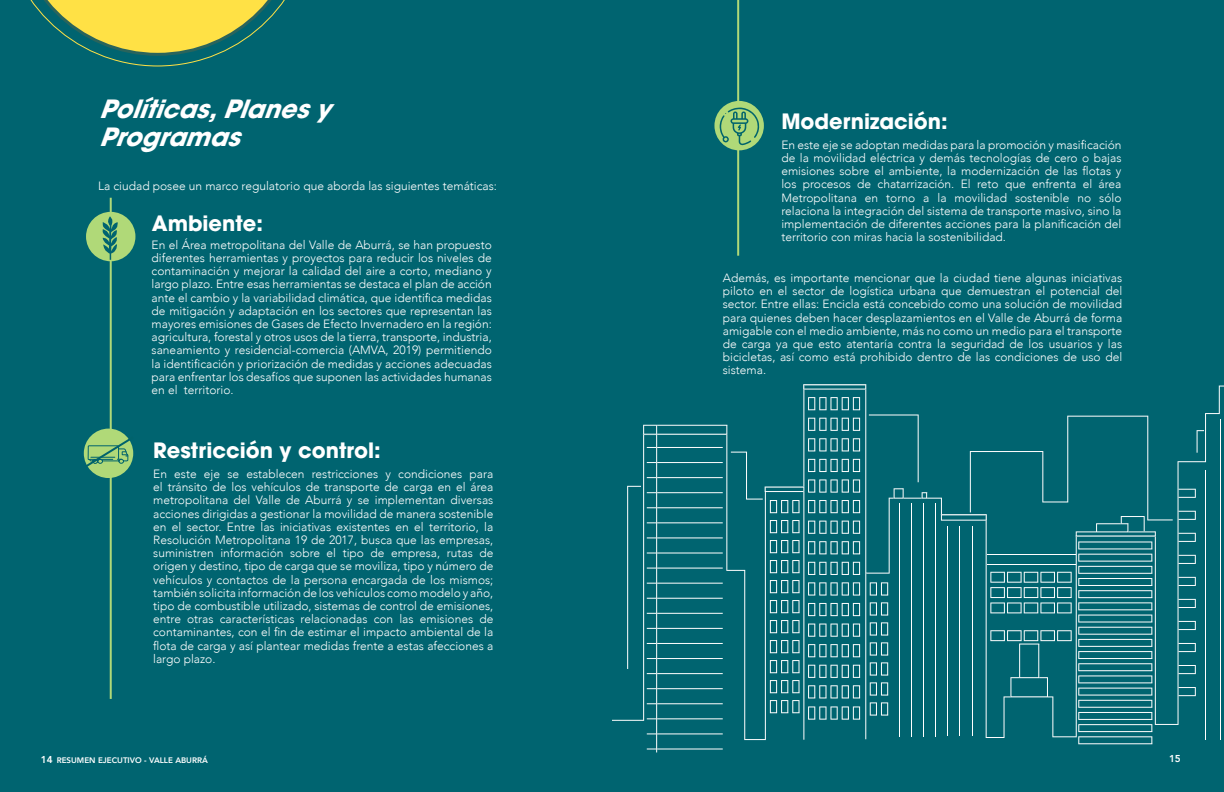
<style>
.page{position:relative;width:1224px;height:792px;background:#fff}
.page>*{position:absolute;margin:0;border:0;box-sizing:border-box;transform-origin:0 0}
.t1{font:italic 700 25px "Avant Garde";color:#fff}
.t2{font:700 21px "Avant Garde";color:#fff}
.t3{font:300 12px/13.2px "Avenir";color:#fff;text-align:justify}
.t4{font:800 10px "Avenir";color:#fff}
.t5{font:800 8px "Avenir";color:#fff}
.s1{font-size:10px}
</style>
<div class="page">
<div style="left:608px;top:0;width:616px;height:792px;background:#006470"></div>
<div style="left:0;top:0;width:618px;height:792px;background:#006470"></div>
<svg style="left:30px;top:0;width:255px;height:66px"></svg>
<hr style="left:110px;top:198px;width:2px;height:501px;background:#b0d978">
<div style="left:86px;top:212px;width:49px;height:49px;background:#b0d978;border-radius:50%"></div>
<svg style="left:102px;top:216px;width:16px;height:44px"></svg>
<div style="left:84px;top:429px;width:49px;height:49px;background:#b0d978;border-radius:50%"></div>
<svg style="left:83px;top:309px;width:51px;height:160px"></svg>
<hr style="left:737px;top:0;width:2px;height:256px;background:#b0d978">
<div style="left:714px;top:101px;width:50px;height:49px;background:#b0d978;border-radius:50%"></div>
<svg style="left:720px;top:108px;width:39px;height:37px"></svg>
<svg style="left:612px;top:385px;width:612px;height:355px"></svg>
<svg style="left:803px;top:384px;width:63px;height:6px"></svg>
<svg style="left:1197px;top:430px;width:7px;height:23px"></svg>
<hr style="left:935px;top:503px;width:1px;height:233px;background:#fff">
<svg style="left:1179px;top:489px;width:17px;height:9px"></svg>
<svg style="left:1179px;top:511px;width:17px;height:9px"></svg>
<svg style="left:1179px;top:533px;width:17px;height:9px"></svg>
<svg style="left:1179px;top:555px;width:17px;height:9px"></svg>
<svg style="left:1179px;top:577px;width:17px;height:9px"></svg>
<svg style="left:1179px;top:599px;width:17px;height:9px"></svg>
<svg style="left:1179px;top:621px;width:17px;height:9px"></svg>
<svg style="left:1179px;top:643px;width:17px;height:9px"></svg>
<svg style="left:1179px;top:665px;width:17px;height:9px"></svg>
<svg style="left:1179px;top:687px;width:17px;height:9px"></svg>
<hr style="left:1205px;top:470px;width:1px;height:269px;background:#fff">
<hr style="left:1220px;top:419px;width:1px;height:320px;background:#fff">
<svg style="left:627px;top:397px;width:300px;height:355px"></svg>
<svg style="left:941px;top:416px;width:232px;height:328px"></svg>
<p class="t1" style="left:99px;top:92px;width:244px">Políticas,Planesy</p>
<p class="t1" style="left:99px;top:120px;width:153px">Programas</p>
<p class="t3" style="left:98px;top:180px;width:400px">La ciudad posee un marco regulatorio que aborda las siguientes temáticas:</p>
<p class="t2" style="left:152px;top:209px;width:113px">Ambiente:</p>
<p class="t3" style="left:152px;top:238px;width:342px">En el Área metropolitana del Valle de Aburrá, se han propuesto diferentes herramientas y proyectos para reducir los niveles de contaminación y mejorar la calidad del aire a corto, mediano y largo plazo. Entre esas herramientas se destaca el plan de acción ante el cambio y la variabilidad climática, que identifica medidas de mitigación y adaptación en los sectores que representan las mayores emisiones de Gases de Efecto Invernadero en la región: agricultura, forestal y otros usos de la tierra, transporte, industria, saneamiento y residencial-comercia (AMVA, 2019) permitiendo la identificación y priorización de medidas y acciones adecuadas para enfrentar los desafíos que suponen las actividades humanas en el territorio.</p>
<p class="t2" style="left:153px;top:437px;width:229px">Restricción y control:</p>
<p class="t3" style="left:153px;top:467px;width:342px">En este eje se establecen restricciones y condiciones para el tránsito de los vehículos de transporte de carga en el área metropolitana del Valle de Aburrá y se implementan diversas acciones dirigidas a gestionar la movilidad de manera sostenible en el sector. Entre las iniciativas existentes en el territorio, la Resolución Metropolitana 19 de 2017, busca que las empresas, suministren información sobre el tipo de empresa, rutas de origen y destino, tipo de carga que se moviliza, tipo y número de vehículos y contactos de la persona encargada de los mismos; también solicita información de los vehículos como modelo y año, tipo de combustible utilizado, sistemas de control de emisiones, entre otras características relacionadas con las emisiones de contaminantes, con el fin de estimar el impacto ambiental de la flota de carga y así plantear medidas frente a estas afecciones a largo plazo.</p>
<p class="t2" style="left:781px;top:107px;width:168px">Modernización:</p>
<p class="t3" style="left:781px;top:138px;width:342px">En este eje se adoptan medidas para la promoción y masificación de la movilidad eléctrica y demás tecnologías de cero o bajas emisiones sobre el ambiente, la modernización de las flotas y los procesos de chatarrización. El reto que enfrenta el área Metropolitana en torno a la movilidad sostenible no sólo relaciona la integración del sistema de transporte masivo, sino la implementación de diferentes acciones para la planificación del territorio con miras hacia la sostenibilidad.</p>
<p class="t3" style="left:723px;top:271px;width:401px">Además, es importante mencionar que la ciudad tiene algunas iniciativas piloto en el sector de logística urbana que demuestran el potencial del sector. Entre ellas: Encicla está concebido como una solución de movilidad para quienes deben hacer desplazamientos en el Valle de Aburrá de forma amigable con el medio ambiente, más no como un medio para el transporte de carga ya que esto atentaría contra la seguridad de los usuarios y las bicicletas, así como está prohibido dentro de las condiciones de uso del sistema.</p>
<p class="t5" style="left:41px;top:754px;width:168px"><span class="s1">14</span> RESUMEN EJECUTIVO - VALLE ABURRÁ</p>
<p class="t4" style="left:1169px;top:751px;width:13px">15</p>
</div>
